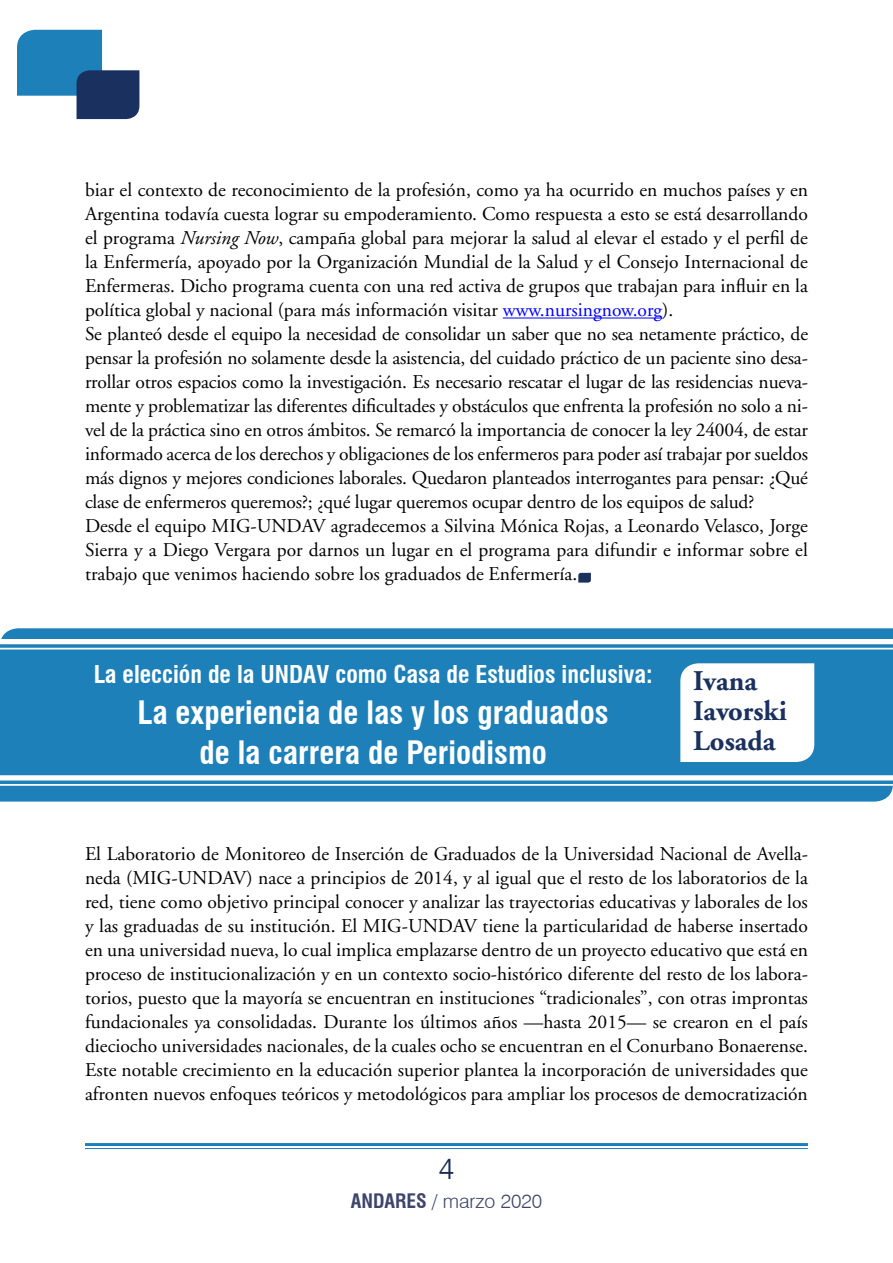
<style>
.page{position:relative;width:893px;height:1263px;background:#fff}
.page>*{position:absolute;margin:0;border:0;box-sizing:border-box;transform-origin:0 0}
.t1{font:700 condensed 31.5px "Swiss 721 BT";color:#fff}
.t2{font:300 30px "Swiss 721 BT";color:#182a54}
.t3{font:700 28.5px "Adobe Garamond";color:#1a315f}
.t4{font:700 condensed 24px "Swiss 721 BT";color:#fff}
.t5{font:19.5px/24px "Adobe Garamond";color:#000;text-align:justify}
.t6{font:300 19.5px "Swiss 721 BT";color:#3e456a}
.s1{font-style:italic}
.s2{color:#00f}
.s3{font-weight:700;font-stretch:condensed}
</style>
<div class="page">
<hr style="left:85px;top:1143px;width:723px;height:3px;background:#1d80b9">
<hr style="left:85px;top:1148px;width:723px;height:1px;background:#1d80b9">
<svg style="left:17px;top:30px;width:122px;height:89px"></svg>
<hr style="left:503px;top:317px;width:159px;height:1px;background:#00f">
<svg style="left:578px;top:573px;width:13px;height:10px"></svg>
<div style="left:0;top:628px;width:893px;height:173px;background:#1d80b9"></div>
<div style="left:0;top:639px;width:893px;height:5px;background:#fff"></div>
<hr style="left:0;top:648px;width:893px;height:1px;background:#fff">
<div style="left:0;top:775px;width:893px;height:5px;background:#fff"></div>
<hr style="left:0;top:784px;width:893px;height:2px;background:#fff">
<svg style="left:680px;top:663px;width:134px;height:99px"></svg>
<p class="t5" style="left:85px;top:178px;width:724px">biar el contexto de reconocimiento de la profesión, como ya ha ocurrido en muchos países y en Argentina todavía cuesta lograr su empoderamiento. Como respuesta a esto se está desarrollando el programa <span class="s1">Nursing Now</span>, campaña global para mejorar la salud al elevar el estado y el perfil de la Enfermería, apoyado por la Organización Mundial de la Salud y el Consejo Internacional de Enfermeras. Dicho programa cuenta con una red activa de grupos que trabajan para influir en la política global y nacional (para más información visitar <span class="s2">www.nursingnow.org</span>).</p>
<p class="t5" style="left:85px;top:322px;width:724px">Se planteó desde el equipo la necesidad de consolidar un saber que no sea netamente práctico, de pensar la profesión no solamente desde la asistencia, del cuidado práctico de un paciente sino desa&shy;rrollar otros espacios como la investigación. Es necesario rescatar el lugar de las residencias nueva&shy;mente y problematizar las diferentes dificultades y obstáculos que enfrenta la profesión no solo a ni&shy;vel de la práctica sino en otros ámbitos. Se remarcó la importancia de conocer la ley 24004, de estar informado acerca de los derechos y obligaciones de los enfermeros para poder así trabajar por sueldos más dignos y mejores condiciones laborales. Quedaron planteados interrogantes para pensar: ¿Qué clase de enfermeros queremos?; ¿qué lugar queremos ocupar dentro de los equipos de salud?</p>
<p class="t5" style="left:85px;top:514px;width:724px">Desde el equipo MIG-UNDAV agradecemos a Silvina Mónica Rojas, a Leonardo Velasco, Jorge Sierra y a Diego Vergara por darnos un lugar en el programa para difundir e informar sobre el trabajo que venimos haciendo sobre los graduados de Enfermería.</p>
<p class="t4" style="left:94px;top:660px;width:560px">La elección de la UNDAV como Casa de Estudios inclusiva:</p>
<p class="t1" style="left:138px;top:693px;width:473px">La experiencia de las y los graduados</p>
<p class="t1" style="left:199px;top:734px;width:349px">de la carrera de Periodismo</p>
<p class="t3" style="left:693px;top:665px;width:65px">Ivana</p>
<p class="t3" style="left:693px;top:695px;width:95px">Iavorski</p>
<p class="t3" style="left:693px;top:725px;width:84px">Losada</p>
<p class="t5" style="left:85px;top:842px;width:724px">El Laboratorio de Monitoreo de Inserción de Graduados de la Universidad Nacional de Avella&shy;neda (MIG-UNDAV) nace a principios de 2014, y al igual que el resto de los laboratorios de la red, tiene como objetivo principal conocer y analizar las trayectorias educativas y laborales de los y las graduadas de su institución. El MIG-UNDAV tiene la particularidad de haberse insertado en una universidad nueva, lo cual implica emplazarse dentro de un proyecto educativo que está en proceso de institucionalización y en un contexto socio-histórico diferente del resto de los labora&shy;torios, puesto que la mayoría se encuentran en instituciones “tradicionales”, con otras improntas fundacionales ya consolidadas. Durante los últimos años —hasta 2015— se crearon en el país dieciocho universidades nacionales, de la cuales ocho se encuentran en el Conurbano Bonaerense.<br>Este notable crecimiento en la educación superior plantea la incorporación de universidades que afronten nuevos enfoques teóricos y metodológicos para ampliar los procesos de democratización</p>
<h2 class="t2" style="left:438px;top:1150px;width:17px">4</h2>
<p class="t6" style="left:351px;top:1189px;width:193px"><span class="s3">ANDARES</span> / marzo 2020</p>
</div>
